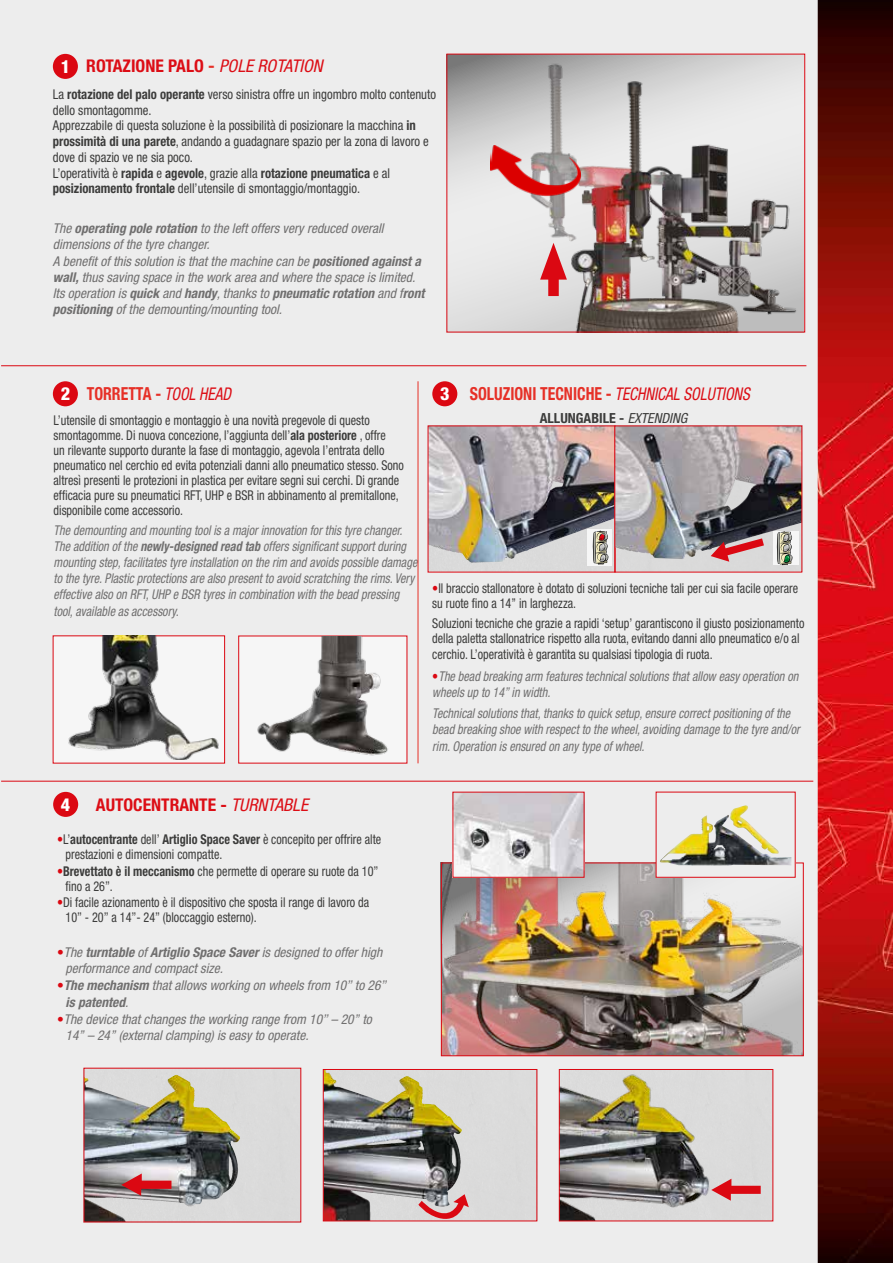
<style>
.page{position:relative;width:893px;height:1263px;background:#fff}
.page>*{position:absolute;margin:0;border:0;box-sizing:border-box;transform-origin:0 0}
.t1{font:700 condensed 18px "Helvetica Neue LT Std";color:#e63027;scale:.88 1}
.t2{font:800 condensed 18px "Helvetica Neue LT Std";color:#fff}
.t3{font:700 condensed 17.55px "Helvetica Neue LT Std";color:#dc0d15}
.t4{font:700 condensed 13.95px "Helvetica Neue LT Std";color:#3c3c3b}
.t5{font:condensed 13.5px/15px "Helvetica Neue LT Std";color:#3c3c3b;scale:.9 1}
.t6{font:italic condensed 13.5px/16.2px "Helvetica Neue LT Std";color:#706f6f;scale:.9 1}
.t7{font:italic condensed 13.5px/16.2px "Helvetica Neue LT Std";color:#706f6f}
.t8{font:condensed 13.5px/15.8px "Helvetica Neue LT Std";color:#3c3c3b;scale:.94 1}
.s1{font-size:18px;color:#e63027}
.s2{font-weight:400;font-style:italic}
.s3{font-weight:700}
.s4{font-weight:400;font-style:italic;font-size:17.55px;color:#dc0d15}
.s5{color:#db0812}
.s6{font-style:normal;color:#db0812}
</style>
<div class="page">
<img style="left:1px;top:0;width:892px;height:1263px">
<hr style="left:0;top:0;width:1px;height:1263px;background:#ededed">
<img style="left:443px;top:864px;width:359px;height:190px">
<div style="left:441px;top:862px;width:363px;height:194px;border:1px solid #db0812"></div>
<hr style="left:1px;top:365px;width:805px;height:1px;background:#db0812">
<svg style="left:448px;top:56px;width:27px;height:274px;background:#d1d1d1"></svg>
<hr style="left:1px;top:781px;width:812px;height:1px;background:#db0812">
<div style="left:53px;top:54px;width:25px;height:25px;background:#db0812;border-radius:50%"></div>
<div style="left:53px;top:381px;width:25px;height:25px;background:#db0812;border-radius:50%"></div>
<div style="left:53px;top:792px;width:25px;height:25px;background:#db0812;border-radius:50%"></div>
<div style="left:432px;top:381px;width:25px;height:25px;background:#db0812;border-radius:50%"></div>
<img style="left:475px;top:56px;width:328px;height:274px">
<div style="left:446px;top:54px;width:359px;height:278px;border:1px solid #db0812"></div>
<div style="left:548px;top:264px;width:11px;height:32px;background:#db0812"></div>
<svg style="left:540px;top:243px;width:27px;height:37px"></svg>
<div style="left:53px;top:636px;width:172px;height:127px;background:#f6f6f6"></div>
<img style="left:63px;top:636px;width:159px;height:124px">
<div style="left:238px;top:636px;width:169px;height:127px;background:#f6f6f6"></div>
<img style="left:254px;top:637px;width:143px;height:119px">
<img style="left:491px;top:145px;width:90px;height:66px">
<img style="left:86px;top:1070px;width:213px;height:150px">
<img style="left:86px;top:1075px;width:90px;height:123px">
<svg style="left:121px;top:1173px;width:50px;height:23px"></svg>
<div style="left:758px;top:1071px;width:13px;height:148px;background:#dbdbdb"></div>
<img style="left:561px;top:1071px;width:197px;height:148px">
<div style="left:559px;top:1069px;width:214px;height:152px;border:1px solid #db0812"></div>
<svg style="left:711px;top:1179px;width:50px;height:22px"></svg>
<div style="left:450px;top:1071px;width:85px;height:148px;background:#dbdbdb"></div>
<svg style="left:418px;top:1194px;width:51px;height:29px"></svg>
<img style="left:325px;top:1071px;width:125px;height:148px">
<div style="left:323px;top:1069px;width:214px;height:152px;border:1px solid #db0812"></div>
<img style="left:455px;top:794px;width:127px;height:81px">
<svg style="left:658px;top:794px;width:135px;height:81px;background:#cacbca"></svg>
<img style="left:670px;top:805px;width:109px;height:49px">
<img style="left:430px;top:426px;width:373px;height:145px">
<img style="left:430px;top:428px;width:183px;height:135px">
<div style="left:587px;top:529px;width:25px;height:36px;background:#f6f6f6"></div>
<svg style="left:593px;top:530px;width:15px;height:35px"></svg>
<img style="left:617px;top:428px;width:183px;height:131px">
<div style="left:773px;top:531px;width:26px;height:34px;background:#f6f6f6"></div>
<svg style="left:777px;top:531px;width:15px;height:34px"></svg>
<svg style="left:711px;top:538px;width:53px;height:24px"></svg>
<hr style="left:418px;top:381px;width:1px;height:382px;background:#e63027">
<h1 class="t2" style="left:61px;top:55px;width:11px">1</h1>
<p class="t3" style="left:86px;top:56px;width:238px">ROTAZIONE PALO <span class="s1">-</span> <span class="s2">POLE ROTATION</span></p>
<p class="t8" style="left:53px;top:86px;width:409px">La <span class="s3">rotazione del palo operante</span> verso sinistra offre un ingombro molto contenuto dello smontagomme.<br>Apprezzabile di questa soluzione è la possibilità di posizionare la macchina <span class="s3">in prossimità di una parete</span>, andando a guadagnare spazio per la zona di lavoro e dove di spazio ve ne sia poco.<br>L’operatività è <span class="s3">rapida</span> e <span class="s3">agevole</span>, grazie alla <span class="s3">rotazione pneumatica</span> e al <span class="s3">posizionamento frontale</span> dell’utensile di smontaggio/montaggio.</p>
<p class="t7" style="left:53px;top:221px;width:373px">The <span class="s3">operating pole rotation</span> to the left offers very reduced overall dimensions of the tyre changer.<br>A benefit of this solution is that the machine can be <span class="s3">positioned against a wall,</span> thus saving space in the work area and where the space is limited.<br>Its operation is <span class="s3">quick</span> and <span class="s3">handy</span>, thanks to <span class="s3">pneumatic rotation</span> and f<span class="s3">ront positioning</span> of the demounting/mounting tool.</p>
<h1 class="t2" style="left:61px;top:383px;width:11px">2</h1>
<h1 class="t1" style="left:87px;top:383px;width:165px">TORRETTA - <span class="s4">TOOL HEAD</span></h1>
<h1 class="t1" style="left:470px;top:383px;width:320px">SOLUZIONI TECNICHE - <span class="s4">TECHNICAL SOLUTIONS</span></h1>
<h1 class="t2" style="left:440px;top:383px;width:11px">3</h1>
<p class="t5" style="left:54px;top:413px;width:391px">L’utensile di smontaggio e montaggio è una novità pregevole di questo smontagomme. Di nuova concezione, l’aggiunta dell’<span class="s3">ala posteriore</span> , offre<br>un rilevante supporto durante la fase di montaggio, agevola l’entrata dello pneumatico nel cerchio ed evita potenziali danni allo pneumatico stesso. Sono altresì presenti le protezioni in plastica per evitare segni sui cerchi. Di grande efficacia pure su pneumatici RFT, UHP e BSR in abbinamento al premitallone, disponibile come accessorio.</p>
<p class="t6" style="left:54px;top:522px;width:406px">The demounting and mounting tool is a major innovation for this tyre changer.<br>The addition of the <span class="s3">newly-designed read tab</span> offers significant support during mounting step, facilitates tyre installation on the rim and avoids possible damage to the tyre. Plastic protections are also present to avoid scratching the rims. Very effective also on RFT, UHP e BSR tyres in combination with the bead pressing tool, available as accessory.</p>
<p class="t4" style="left:540px;top:409px;width:149px">ALLUNGABILE - <span class="s2">EXTENDING</span></p>
<p class="t5" style="left:432px;top:581px;width:408px"><span class="s5">•</span>Il braccio stallonatore è dotato di soluzioni tecniche tali per cui sia facile operare su ruote fino a 14’’ in larghezza.</p>
<p class="t5" style="left:432px;top:616px;width:415px;line-height:15.6px">Soluzioni tecniche che grazie a rapidi ‘setup’ garantiscono il giusto posizionamento della paletta stallonatrice rispetto alla ruota, evitando danni allo pneumatico e/o al cerchio. L’operatività è garantita su qualsiasi tipologia di ruota.</p>
<p class="t6" style="left:432px;top:668px;width:408px"><span class="s6">•</span>The bead breaking arm features technical solutions that allow easy operation on wheels up to 14” in width.</p>
<p class="t6" style="left:432px;top:706px;width:410px">Technical solutions that, thanks to quick setup, ensure correct positioning of the bead breaking shoe with respect to the wheel, avoiding damage to the tyre and/or rim. Operation is ensured on any type of wheel.</p>
<h1 class="t2" style="left:61px;top:793px;width:11px">4</h1>
<p class="t3" style="left:96px;top:794px;width:214px">AUTOCENTRANTE - <span class="s2">TURNTABLE</span></p>
<p class="t5" style="left:66px;top:832px;width:352px;text-indent:-9px"><span class="s5">•</span>L’<span class="s3">autocentrante</span> dell’ <span class="s3">Artiglio Space Saver</span> è concepito per offrire alte prestazioni e dimensioni compatte.</p>
<p class="t5" style="left:66px;top:863px;width:349px;text-indent:-9px"><span class="s5">•</span><span class="s3">Brevettato è il meccanismo</span> che permette di operare su ruote da 10’’ fino a 26’’.</p>
<p class="t5" style="left:66px;top:894px;width:339px;text-indent:-9px"><span class="s5">•</span>Di facile azionamento è il dispositivo che sposta il range di lavoro da<br>10’’ - 20’’ a 14’’- 24’’ (bloccaggio esterno).</p>
<p class="t7" style="left:66px;top:944px;width:318px;text-indent:-9px"><span class="s6">•</span>The <span class="s3">turntable</span> of <span class="s3">Artiglio Space Saver</span> is designed to offer high performance and compact size.</p>
<p class="t7" style="left:66px;top:978px;width:322px;text-indent:-9px"><span class="s6">•</span><span class="s3">The mechanism</span> that allows working on wheels from 10’’ to 26’’ <span class="s3">is patented</span>.</p>
<p class="t7" style="left:66px;top:1011px;width:308px;text-indent:-9px"><span class="s6">•</span>The device that changes the working range from 10’’ – 20’’ to<br>14’’ – 24’’ (external clamping) is easy to operate.</p>
</div>
